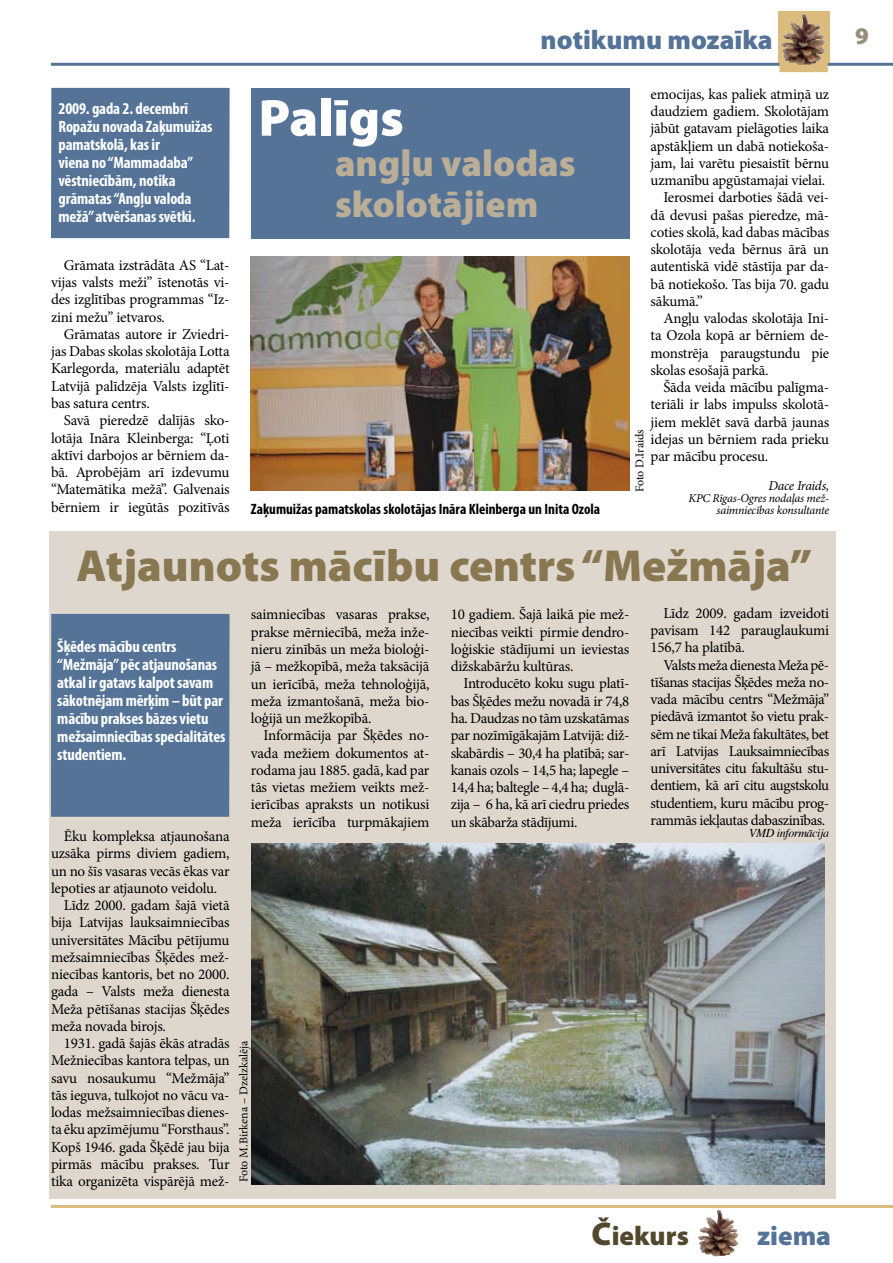
<style>
.page{position:relative;width:893px;height:1263px;background:#fff}
.page>*{position:absolute;margin:0;border:0;box-sizing:border-box;transform-origin:0 0}
.t1{font:900 52.5px "Myriad Pro";color:#fff}
.t2{font:900 45px "Myriad Pro";color:#887751}
.t3{font:900 37.5px/40.5px "Myriad Pro";color:#baae97}
.t4{font:900 27px "Myriad Pro";color:#547397}
.t5{font:900 27px "Myriad Pro";color:#52482d}
.t6{font:900 24px "Myriad Pro";color:#988e7b}
.t7{font:700 condensed 16.5px/18px "Myriad Pro";letter-spacing:-.01em;color:#fff}
.t8{font:15px/17.2px "Minion Pro";letter-spacing:-.015em;color:#000;text-align:justify}
.t9{font:700 condensed 15px "Myriad Pro";color:#000}
.t10{font:italic 13.5px "Minion Pro";letter-spacing:-.02em;color:#000}
.t11{font:italic 12px/12px "Minion Pro";letter-spacing:-.02em;color:#000;text-align:right}
.t12{font:12px "Minion Pro";letter-spacing:-.005em;color:#000}
.t13{font:italic 12px "Times";letter-spacing:-.03em;color:#000}
.s1{font-size:33px}
</style>
<div class="page">
<hr style="left:51px;top:1205px;width:842px;height:3px;background:#dcbc7e">
<hr style="left:51px;top:63px;width:842px;height:3px;background:#547397">
<div style="left:778px;top:12px;width:51px;height:51px;background:#dcbc7e"></div>
<svg style="left:779px;top:14px;width:49px;height:58px"></svg>
<img style="left:783px;top:14px;width:20px;height:21px">
<img style="left:700px;top:1210px;width:18px;height:26px">
<div style="left:251px;top:88px;width:378px;height:150px;background:#547397"></div>
<div style="left:51px;top:88px;width:179px;height:150px;background:#547397"></div>
<img style="left:251px;top:257px;width:378px;height:233px">
<div style="left:50px;top:531px;width:786px;height:668px;background:#ded7cd"></div>
<div style="left:51px;top:614px;width:179px;height:203px;background:#547397"></div>
<img style="left:251px;top:844px;width:573px;height:340px">
<svg style="left:711px;top:1223px;width:20px;height:21px"></svg>
<h3 class="t4" style="left:541px;top:24px;width:234px">notikumu mozaīka</h3>
<h3 class="t6" style="left:855px;top:23px;width:15px">9</h3>
<p class="t7" style="left:58px;top:99px;width:156px">2009. gada 2. decembrī<br>Ropažu novada Zaķumuižas pamatskolā, kas ir<br>viena no “Mammadaba” vēstniecībām, notika grāmatas “Angļu valoda mežā” atvēršanas svētki.</p>
<h1 class="t1" style="left:258px;top:88px;width:147px">Palīgs</h1>
<h3 class="t3" style="left:335px;top:144px;width:242px">angļu valodas skolotājiem</h3>
<p class="t8" style="left:51px;top:257px;width:180px;text-indent:13px">Grāmata izstrādāta AS “Lat&shy;vijas valsts meži” īstenotās vi&shy;des izglītības programmas “Iz&shy;zini mežu” ietvaros.</p>
<p class="t8" style="left:51px;top:326px;width:180px;text-indent:13px">Grāmatas autore ir Zviedri&shy;jas Dabas skolas skolotāja Lotta Karlegorda, materiālu adaptēt Latvijā palīdzēja Valsts izglītī&shy;bas satura centrs.</p>
<p class="t8" style="left:51px;top:412px;width:180px;text-indent:13px">Savā pieredzē dalījās sko&shy;lotāja Ināra Kleinberga: “Ļoti aktīvi darbojos ar bērniem da&shy;bā. Aprobējām arī izdevumu “Matemātika mežā”. Galvenais bērniem ir iegūtās pozitīvās</p>
<p class="t9" style="left:251px;top:500px;width:351px">Zaķumuižas pamatskolas skolotājas Ināra Kleinberga un Inita Ozola</p>
<p class="t8" style="left:651px;top:85px;width:180px">emocijas, kas paliek atmiņā uz</p>
<p class="t8" style="left:651px;top:103px;width:180px">daudziem gadiem. Skolotājam</p>
<p class="t8" style="left:651px;top:120px;width:180px">jābūt gatavam pielāgoties laika</p>
<p class="t8" style="left:651px;top:137px;width:180px">apstākļiem un dabā notiekoša-</p>
<p class="t8" style="left:651px;top:154px;width:180px">jam, lai varētu piesaistīt bērnu</p>
<p class="t8" style="left:651px;top:172px;width:176px">uzmanību apgūstamajai vielai.</p>
<p class="t8" style="left:663px;top:189px;width:167px">Ierosmei darboties šādā vei-</p>
<p class="t8" style="left:651px;top:206px;width:180px">dā devusi pašas pieredze, mā-</p>
<p class="t8" style="left:651px;top:223px;width:180px">coties skolā, kad dabas mācības</p>
<p class="t8" style="left:651px;top:241px;width:180px">skolotāja veda bērnus ārā un</p>
<p class="t8" style="left:651px;top:258px;width:180px">autentiskā vidē stāstīja par da-</p>
<p class="t8" style="left:651px;top:275px;width:180px">bā notiekošo. Tas bija 70. gadu</p>
<p class="t8" style="left:651px;top:292px;width:54px">sākumā.”</p>
<p class="t8" style="left:663px;top:310px;width:167px">Angļu valodas skolotāja Ini-</p>
<p class="t8" style="left:651px;top:327px;width:180px">ta Ozola kopā ar bērniem de-</p>
<p class="t8" style="left:651px;top:344px;width:180px">monstrēja paraugstundu pie</p>
<p class="t8" style="left:651px;top:361px;width:119px">skolas esošajā parkā.</p>
<p class="t8" style="left:663px;top:379px;width:167px">Šāda veida mācību palīgma-</p>
<p class="t8" style="left:651px;top:396px;width:180px">teriāli ir labs impulss skolotā-</p>
<p class="t8" style="left:651px;top:413px;width:180px">jiem meklēt savā darbā jaunas</p>
<p class="t8" style="left:651px;top:430px;width:180px">idejas un bērniem rada prieku</p>
<p class="t8" style="left:651px;top:448px;width:119px">par mācību procesu.</p>
<p class="t10" style="left:768px;top:476px;width:62px">Dace Iraids,</p>
<p class="t11" style="left:688px;top:492px;width:142px">KPC Rīgas-Ogres nodaļas mež&shy;saimniecības konsultante</p>
<p class="t12" style="left:631px;top:492px;width:65px;rotate:-90deg">Foto D.Iraids</p>
<h2 class="t2" style="left:77px;top:541px;width:737px">Atjaunots mācību centrs “Mežmāja”</h2>
<p class="t7" style="left:57px;top:637px;width:170px">Šķēdes mācību centrs “Mežmāja” pēc atjaunošanas atkal ir gatavs kalpot savam sākotnējam mērķim – būt par mācību prakses bāzes vietu mežsaimniecības specialitātes studentiem.</p>
<p class="t8" style="left:64px;top:828px;width:167px">Ēku kompleksa atjaunošana</p>
<p class="t8" style="left:51px;top:845px;width:180px">uzsāka pirms diviem gadiem,</p>
<p class="t8" style="left:51px;top:862px;width:180px">un no šīs vasaras vecās ēkas var</p>
<p class="t8" style="left:51px;top:879px;width:168px">lepoties ar atjaunoto veidolu.</p>
<p class="t8" style="left:64px;top:897px;width:167px">Līdz 2000. gadam šajā vietā</p>
<p class="t8" style="left:51px;top:914px;width:180px">bija Latvijas lauksaimniecības</p>
<p class="t8" style="left:51px;top:931px;width:180px">universitātes Mācību pētījumu</p>
<p class="t8" style="left:51px;top:948px;width:180px">mežsaimniecības Šķēdes mež-</p>
<p class="t8" style="left:51px;top:966px;width:180px">niecības kantoris, bet no 2000.</p>
<p class="t8" style="left:51px;top:983px;width:180px">gada – Valsts meža dienesta</p>
<p class="t8" style="left:51px;top:1000px;width:180px">Meža pētīšanas stacijas Šķēdes</p>
<p class="t8" style="left:51px;top:1017px;width:117px">meža novada birojs.</p>
<p class="t8" style="left:64px;top:1035px;width:167px">1931. gadā šajās ēkās atradās</p>
<p class="t8" style="left:51px;top:1052px;width:180px">Mežniecības kantora telpas, un</p>
<p class="t8" style="left:51px;top:1069px;width:180px">savu nosaukumu “Mežmāja”</p>
<p class="t8" style="left:51px;top:1086px;width:180px">tās ieguva, tulkojot no vācu va-</p>
<p class="t8" style="left:51px;top:1104px;width:180px">lodas mežsaimniecības dienes-</p>
<p class="t8" style="left:51px;top:1121px;width:180px">ta ēku apzīmējumu “Forsthaus”.</p>
<p class="t8" style="left:51px;top:1138px;width:180px">Kopš 1946. gada Šķēdē jau bija</p>
<p class="t8" style="left:51px;top:1155px;width:180px">pirmās mācību prakses. Tur</p>
<p class="t8" style="left:51px;top:1173px;width:180px">tika organizēta vispārējā mež-</p>
<p class="t8" style="left:251px;top:606px;width:180px">saimniecības vasaras prakse, prakse mērniecībā, meža inže&shy;nieru zinībās un meža bioloģi&shy;jā – mežkopībā, meža taksācijā un ierīcībā, meža tehnoloģijā, meža izmantošanā, meža bio&shy;loģijā un mežkopībā.</p>
<p class="t8" style="left:251px;top:727px;width:180px;text-indent:13px">Informācija par Šķēdes no&shy;vada mežiem dokumentos at&shy;rodama jau 1885. gadā, kad par tās vietas mežiem veikts mež&shy;ierīcības apraksts un notikusi meža ierīcība turpmākajiem</p>
<p class="t12" style="left:236px;top:1182px;width:143px;rotate:-90deg">Foto M.Birkena – Dzelzkalēja</p>
<p class="t8" style="left:451px;top:606px;width:180px">10 gadiem. Šajā laikā pie mež&shy;niecības veikti pirmie dendro&shy;loģiskie stādījumi un ieviestas dižskabāržu kultūras.</p>
<p class="t8" style="left:451px;top:675px;width:180px;text-indent:13px">Introducēto koku sugu platī&shy;bas Šķēdes mežu novadā ir 74,8 ha. Daudzas no tām uzskatāmas par nozīmīgākajām Latvijā: diž&shy;skabārdis – 30,4 ha platībā; sar&shy;kanais ozols – 14,5 ha; lapegle – 14,4 ha; baltegle – 4,4 ha; duglā&shy;zija – 6 ha, kā arī ciedru priedes un skābarža stādījumi.</p>
<p class="t8" style="left:651px;top:604px;width:180px;text-indent:13px">Līdz 2009. gadam izveidoti pavisam 142 parauglaukumi 156,7 ha platībā.</p>
<p class="t8" style="left:651px;top:656px;width:180px;text-indent:13px">Valsts meža dienesta Meža pē&shy;tīšanas stacijas Šķēdes meža no&shy;vada mācību centrs “Mežmāja” piedāvā izmantot šo vietu prak&shy;sēm ne tikai Meža fakultātes, bet arī Latvijas Lauksaimniecības universitātes citu fakultāšu stu&shy;dentiem, kā arī citu augstskolu studentiem, kuru mācību prog&shy;rammās iekļautas dabaszinības.</p>
<p class="t13" style="left:749px;top:822px;width:81px">VMD informācija</p>
<h3 class="t5" style="left:592px;top:1220px;width:99px"><span class="s1">Č</span>iekurs</h3>
<h3 class="t4" style="left:757px;top:1220px;width:75px">ziema</h3>
</div>
